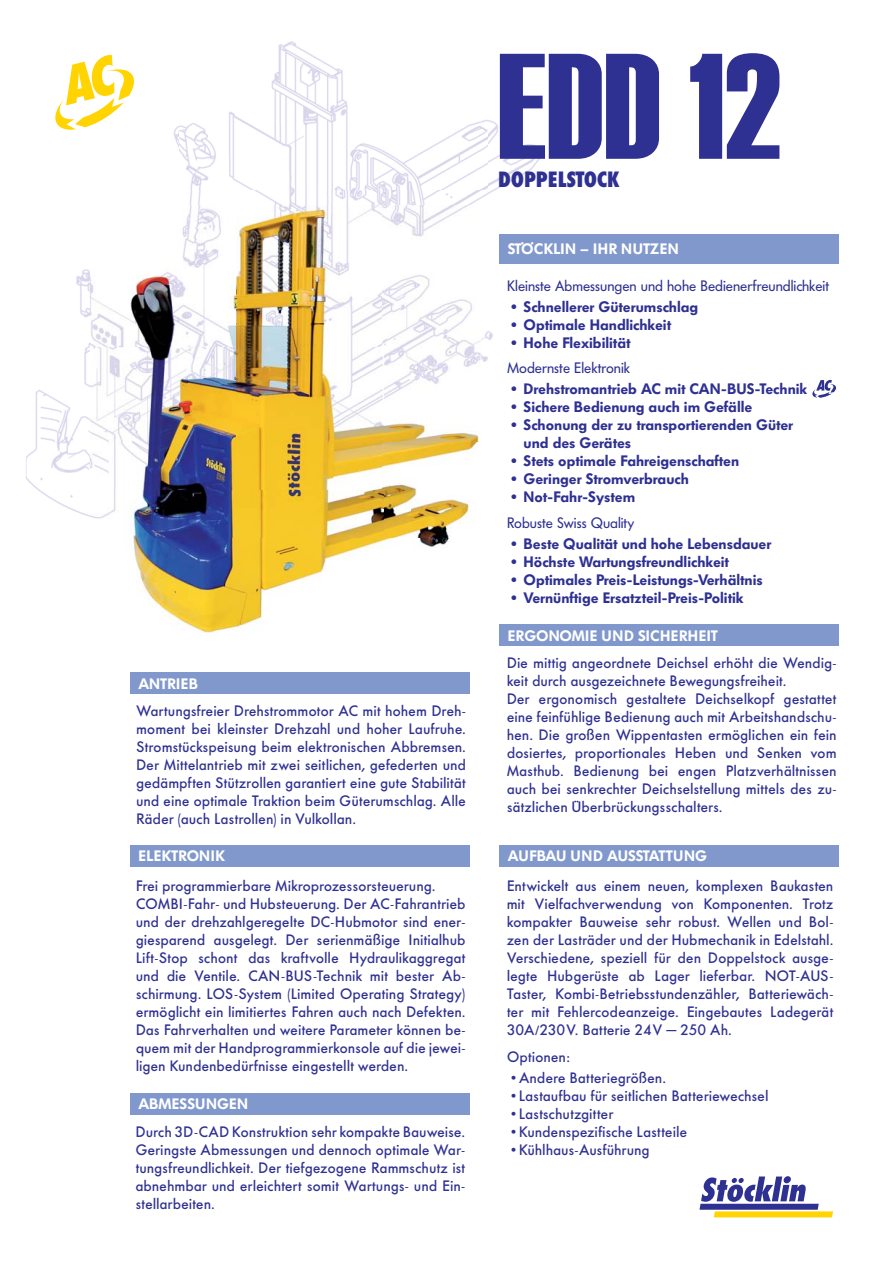
<style>
.page{position:relative;width:893px;height:1263px;background:#fff}
.page>*{position:absolute;margin:0;border:0;box-sizing:border-box;transform-origin:0 0}
.t1{font:150px "Haettenschweiler";color:#2e3092}
.t2{font:700 24px "Futura BQ";color:#fff}
.t3{font:800 21.9px "Futura Condensed BQ";letter-spacing:.02em;color:#2e3092}
.t4{font:500 15px/18px "Futura BQ";letter-spacing:.015em;color:#2e3092;text-align:justify}
.t5{font:600 15px/18px "Futura BQ";color:#2e3092}
.t6{font:15px "Futura BQ";color:#2e3092}
.t7{font:600 15px "Futura BQ";color:#fff}
.t8{font:600 15px "Futura BQ";letter-spacing:.02em;color:#fff}
</style>
<div class="page">
<img style="left:110px;top:41px;width:378px;height:149px">
<img style="left:488px;top:120px;width:52px;height:220px">
<img style="left:76px;top:269px;width:15px;height:118px">
<img style="left:189px;top:190px;width:300px;height:50px">
<img style="left:480px;top:240px;width:9px;height:122px">
<img style="left:26px;top:390px;width:65px;height:127px">
<img style="left:91px;top:206px;width:389px;height:427px">
<svg style="left:55px;top:55px;width:79px;height:75px"></svg>
<svg style="left:699px;top:1176px;width:134px;height:41px"></svg>
<svg style="left:812px;top:380px;width:24px;height:18px"></svg>
<div style="left:500px;top:234px;width:339px;height:30px;background:#8198cd"></div>
<div style="left:500px;top:845px;width:339px;height:21px;background:#8198cd"></div>
<div style="left:500px;top:624px;width:339px;height:22px;background:#8198cd"></div>
<div style="left:130px;top:1093px;width:340px;height:21px;background:#8198cd"></div>
<div style="left:130px;top:845px;width:340px;height:21px;background:#8198cd"></div>
<div style="left:130px;top:673px;width:340px;height:21px;background:#8198cd"></div>
<p class="t7" style="left:138px;top:677px;width:61px">ANTRIEB</p>
<p class="t4" style="left:136px;top:702px;width:331px">Wartungsfreier Drehstrommotor AC mit hohem Dreh&shy;moment bei kleinster Drehzahl und hoher Laufruhe.<br>Stromstückspeisung beim elektronischen Abbremsen.<br>Der Mittelantrieb mit zwei seitlichen, gefederten und gedämpften Stützrollen garantiert eine gute Stabilität und eine optimale Traktion beim Güterumschlag. Alle Räder (auch Lastrollen) in Vulkollan.</p>
<p class="t7" style="left:138px;top:850px;width:88px">ELEKTRONIK</p>
<p class="t4" style="left:136px;top:878px;width:331px;text-align:left">Frei programmierbare Mikroprozessorsteuerung.<br>COMBI-Fahr- und Hubsteuerung. Der AC-Fahrantrieb und der drehzahlgeregelte DC-Hubmotor sind ener&shy;giesparend ausgelegt. Der serienmäßige Initialhub Lift-Stop schont das kraftvolle Hydraulikaggregat und die Ventile. CAN-BUS-Technik mit bester Ab&shy;schirmung. LOS-System (Limited Operating Strategy) ermöglicht ein limitiertes Fahren auch nach Defekten.<br>Das Fahrverhalten und weitere Parameter können be&shy;quem mit der Handprogrammierkonsole auf die jewei&shy;ligen Kundenbedürfnisse eingestellt werden.</p>
<p class="t7" style="left:138px;top:1097px;width:111px">ABMESSUNGEN</p>
<p class="t4" style="left:136px;top:1123px;width:331px">Durch 3D-CAD Konstruktion sehr kompakte Bauweise.<br>Geringste Abmessungen und dennoch optimale War&shy;tungsfreundlichkeit. Der tiefgezogene Rammschutz ist abnehmbar und erleichtert somit Wartungs- und Ein&shy;stellarbeiten.</p>
<h1 class="t1" style="left:497px;top:27px;width:285px">EDD 12</h1>
<h3 class="t3" style="left:499px;top:171px;width:122px">DOPPELSTOCK</h3>
<h2 class="t2" style="left:507px;top:239px;width:247px">Stöcklin – Ihr Nutzen</h2>
<p class="t8" style="left:508px;top:243px;width:172px">STÖCKLIN – IHR NUTZEN</p>
<p class="t6" style="left:507px;top:279px;width:324px">Kleinste Abmessungen und hohe Bedienerfreundlichkeit</p>
<p class="t5" style="left:512px;top:299px;width:188px">• Schnellerer Güterumschlag</p>
<p class="t5" style="left:512px;top:317px;width:161px">• Optimale Handlichkeit</p>
<p class="t5" style="left:512px;top:335px;width:120px">• Hohe Flexibilität</p>
<p class="t6" style="left:507px;top:361px;width:125px">Modernste Elektronik</p>
<p class="t5" style="left:512px;top:381px;width:297px">• Drehstromantrieb AC mit CAN-BUS-Technik</p>
<p class="t5" style="left:512px;top:399px;width:242px">• Sichere Bedienung auch im Gefälle</p>
<p class="t5" style="left:524px;top:417px;width:271px;text-indent:-12px">• Schonung der zu transportierenden Güter und des Gerätes</p>
<p class="t5" style="left:512px;top:453px;width:229px">• Stets optimale Fahreigenschaften</p>
<p class="t5" style="left:512px;top:471px;width:179px">• Geringer Stromverbrauch</p>
<p class="t5" style="left:512px;top:489px;width:125px">• Not-Fahr-System</p>
<p class="t6" style="left:507px;top:516px;width:129px">Robuste Swiss Quality</p>
<p class="t5" style="left:512px;top:536px;width:261px">• Beste Qualität und hohe Lebensdauer</p>
<p class="t5" style="left:512px;top:554px;width:219px">• Höchste Wartungsfreundlichkeit</p>
<p class="t5" style="left:512px;top:572px;width:253px">• Optimales Preis-Leistungs-Verhältnis</p>
<p class="t5" style="left:512px;top:590px;width:233px">• Vernünftige Ersatzteil-Preis-Politik</p>
<p class="t8" style="left:508px;top:629px;width:212px">ERGONOMIE UND SICHERHEIT</p>
<p class="t4" style="left:507px;top:655px;width:331px;text-align:left">Die mittig angeordnete Deichsel erhöht die Wendig&shy;keit durch ausgezeichnete Bewegungsfreiheit.<br>Der ergonomisch gestaltete Deichselkopf gestattet eine feinfühlige Bedienung auch mit Arbeitshandschu&shy;hen. Die großen Wippentasten ermöglichen ein fein dosiertes, proportionales Heben und Senken vom Masthub. Bedienung bei engen Platzverhältnissen auch bei senkrechter Deichselstellung mittels des zu&shy;sätzlichen Überbrückungsschalters.</p>
<p class="t7" style="left:508px;top:850px;width:201px">AUFBAU UND AUSSTATTUNG</p>
<p class="t4" style="left:507px;top:878px;width:328px">Entwickelt aus einem neuen, komplexen Baukasten mit Vielfachverwendung von Komponenten. Trotz kompakter Bauweise sehr robust. Wellen und Bol&shy;zen der Lasträder und der Hubmechanik in Edelstahl.<br>Verschiedene, speziell für den Doppelstock ausge&shy;legte Hubgerüste ab Lager lieferbar. NOT-AUS-Taster, Kombi-Betriebsstundenzähler, Batteriewäch&shy;ter mit Fehlercodeanzeige. Eingebautes Ladegerät 30A/230V. Batterie 24V − 250 Ah.</p>
<p class="t4" style="left:507px;top:1049px;width:65px">Optionen:</p>
<p class="t4" style="left:511px;top:1070px;width:156px">• Andere Batteriegrößen.</p>
<p class="t4" style="left:511px;top:1088px;width:259px">• Lastaufbau für seitlichen Batteriewechsel</p>
<p class="t4" style="left:511px;top:1106px;width:104px">• Lastschutzgitter</p>
<p class="t4" style="left:511px;top:1124px;width:178px">• Kundenspezifische Lastteile</p>
<p class="t4" style="left:511px;top:1142px;width:140px">• Kühlhaus-Ausführung</p>
</div>
